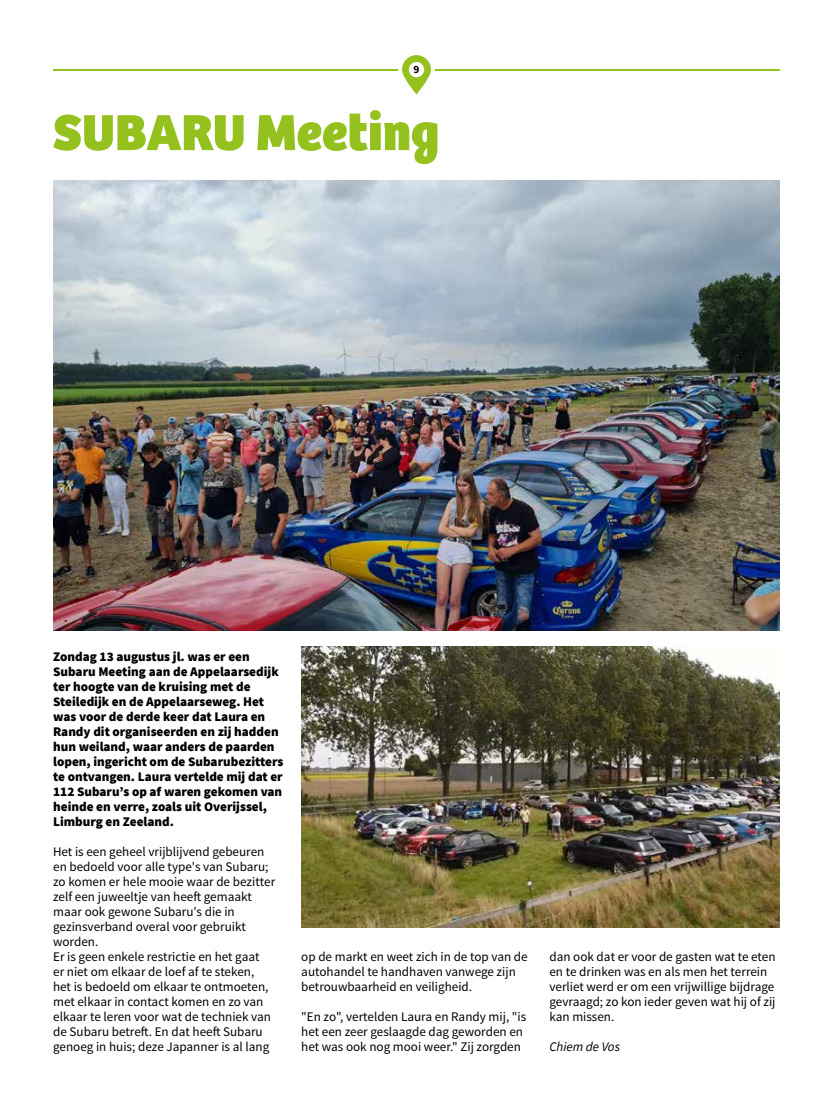
<style>
.page{position:relative;width:833px;height:1117px;background:#fff}
.page>*{position:absolute;margin:0;border:0;box-sizing:border-box;transform-origin:0 0}
.t1{font:800 52.5px "Bree";color:#95c11f}
.t2{font:13.12px/15px "Source Sans Pro";color:#000}
.t3{font:900 13.12px/15px "Source Sans Pro";color:#000}
.t4{font:italic 13.12px "Source Sans Pro";color:#000}
.t5{font:700 11.25px "Source Sans Pro";color:#000}
</style>
<div class="page">
<hr style="left:53px;top:69px;width:727px;height:2px;background:#95c11f">
<svg style="left:398px;top:55px;width:37px;height:40px"></svg>
<div style="left:409px;top:62px;width:15px;height:15px;background:#fff;border-radius:50%"></div>
<img style="left:53px;top:180px;width:727px;height:450px">
<img style="left:301px;top:646px;width:479px;height:281px">
<p class="t5" style="left:413px;top:62px;width:7px">9</p>
<h1 class="t1" style="left:53px;top:100px;width:388px">SUBARU Meeting</h1>
<p class="t3" style="left:53px;top:648px;width:232px">Zondag 13 augustus jl. was er een Subaru Meeting aan de Appelaarsedijk ter hoogte van de kruising met de Steiledijk en de Appelaarseweg. Het was voor de derde keer dat Laura en Randy dit organiseerden en zij hadden hun weiland, waar anders de paarden lopen, ingericht om de Subarubezitters te ontvangen. Laura vertelde mij dat er 112 Subaru’s op af waren gekomen van heinde en verre, zoals uit Overijssel, Limburg en Zeeland.</p>
<p class="t2" style="left:53px;top:843px;width:224px">Het is een geheel vrijblijvend gebeuren en bedoeld voor alle type's van Subaru; zo komen er hele mooie waar de bezitter zelf een juweeltje van heeft gemaakt maar ook gewone Subaru's die in gezinsverband overal voor gebruikt worden.<br>Er is geen enkele restrictie en het gaat<br>er niet om elkaar de loef af te steken, het is bedoeld om elkaar te ontmoeten, met elkaar in contact komen en zo van elkaar te leren voor wat de techniek van de Subaru betreft. En dat heeft Subaru genoeg in huis; deze Japanner is al lang</p>
<p class="t2" style="left:301px;top:948px;width:228px">op de markt en weet zich in de top van de autohandel te handhaven vanwege zijn betrouwbaarheid en veiligheid.</p>
<p class="t2" style="left:301px;top:1008px;width:226px">"En zo", vertelden Laura en Randy mij, "is het een zeer geslaagde dag geworden en het was ook nog mooi weer." Zij zorgden</p>
<p class="t2" style="left:549px;top:948px;width:228px">dan ook dat er voor de gasten wat te eten en te drinken was en als men het terrein verliet werd er om een vrijwillige bijdrage gevraagd; zo kon ieder geven wat hij of zij kan missen.</p>
<p class="t4" style="left:549px;top:1037px;width:72px">Chiem de Vos</p>
</div>
